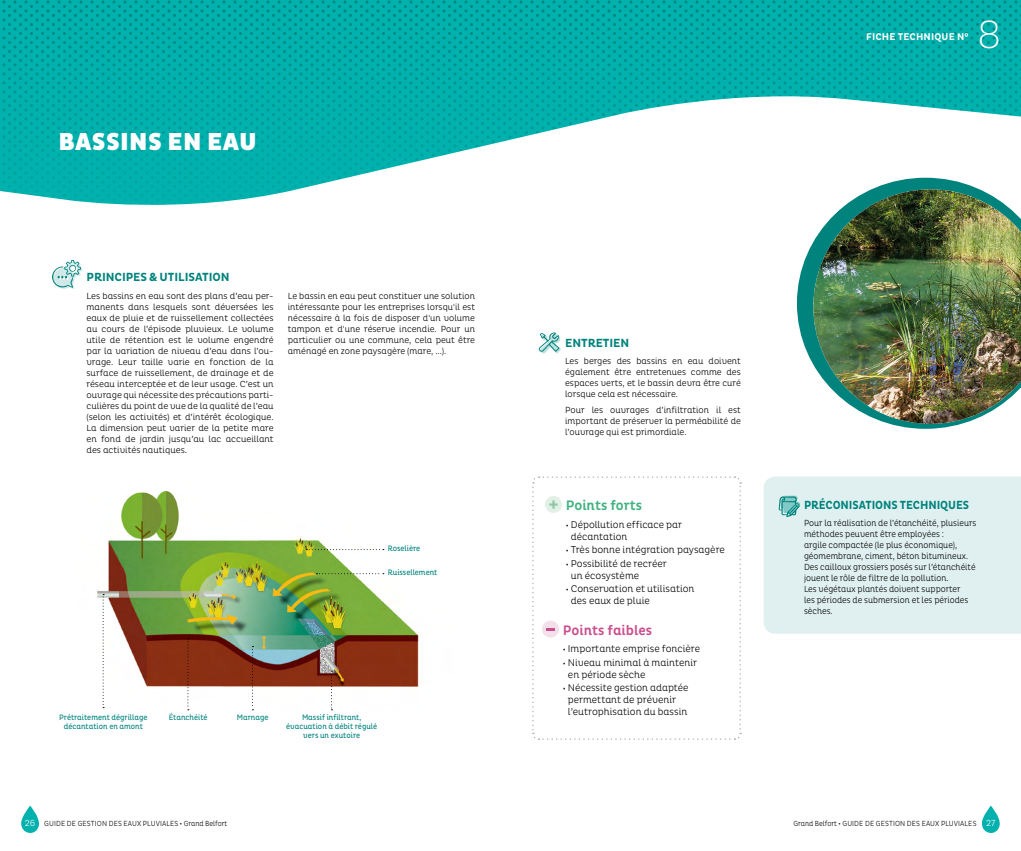
<style>
.page{position:relative;width:1021px;height:851px;background:#fff}
.page>*{position:absolute;margin:0;border:0;box-sizing:border-box;transform-origin:0 0}
.t1{font:200 40px "Pluto Cond";color:#fff}
.t2{font:900 25px "Pluto Cond";letter-spacing:.015em;color:#fff}
.t3{font:500 14px "Pluto Cond";color:#ca4f8e}
.t4{font:500 14px "Pluto Cond";color:#41b280}
.t5{font:700 12px "Pluto Cond";letter-spacing:-.005em;color:#00837d}
.t6{font:700 12px "Pluto Cond";letter-spacing:-.005em;color:#00837d;scale:.95 1}
.t7{font:300 10px/12px "Pluto Cond";color:#000}
.t8{font:700 10px "Pluto Cond";letter-spacing:.015em;color:#fff}
.t9{font:300 9px/11px "Pluto Cond";color:#000;text-align:justify}
.t10{font:300 9px/11px "Pluto Cond";color:#000;scale:.95 1}
.t11{font:8px/9px "Pluto Cond";color:#00837d;text-align:center;scale:.95 1}
.t12{font:300 7.5px "Pluto Cond";letter-spacing:.015em;color:#000;scale:.93 1}
.s1{font-size:9px;color:#fff}
.s2{font-family:"Pluto";font-weight:700}
</style>
<div class="page">
<svg style="left:21px;top:805px;width:18px;height:28px"></svg>
<svg style="left:981px;top:805px;width:19px;height:28px"></svg>
<svg style="left:797px;top:243px;width:164px;height:186px"></svg>
<img style="left:813px;top:215px;width:207px;height:209px">
<svg style="left:834px;top:208px;width:183px;height:7px"></svg>
<svg style="left:0;top:0;width:1020px;height:208px;fill:#00b1ad"></svg>
<svg style="left:52px;top:260px;width:30px;height:29px"></svg>
<svg style="left:538px;top:332px;width:23px;height:21px"></svg>
<div style="left:763px;top:476px;width:257px;height:157px;background:#e0f0f0"></div>
<svg style="left:778px;top:495px;width:22px;height:22px"></svg>
<svg style="left:532px;top:476px;width:209px;height:264px"></svg>
<img style="left:97px;top:491px;width:322px;height:220px">
<svg style="left:316px;top:573px;width:68px;height:1px"></svg>
<svg style="left:306px;top:549px;width:78px;height:1px"></svg>
<svg style="left:187px;top:638px;width:2px;height:72px"></svg>
<svg style="left:252px;top:646px;width:1px;height:64px"></svg>
<svg style="left:331px;top:670px;width:1px;height:40px"></svg>
<svg style="left:103px;top:594px;width:1px;height:114px"></svg>
<h2 class="t2" style="left:58px;top:127px;width:200px">BASSINS EN EAU</h2>
<h3 class="t5" style="left:87px;top:270px;width:144px">PRINCIPES &amp; UTILISATION</h3>
<p class="t9" style="left:86px;top:290px;width:189px">Les bassins en eau sont des plans d’eau per&shy;manents dans lesquels sont déversées les eaux de pluie et de ruissellement collectées au cours de l’épisode pluvieux. Le volume utile de rétention est le volume engendré par la variation de niveau d’eau dans l’ou&shy;vrage. Leur taille varie en fonction de la surface de ruissellement, de drainage et de réseau interceptée et de leur usage. C’est un ouvrage qui nécessite des précautions parti&shy;culières du point de vue de la qualité de l’eau (selon les activités) et d’intérêt écologique.<br>La dimension peut varier de la petite mare en fond de jardin jusqu’au lac accueillant des activités nautiques.</p>
<p class="t9" style="left:288px;top:290px;width:189px">Le bassin en eau peut constituer une solution intéressante pour les entreprises lorsqu'il est nécessaire à la fois de disposer d'un volume tampon et d'une réserve incendie. Pour un particulier ou une commune, cela peut être aménagé en zone paysagère (mare, ...).</p>
<p class="t11" style="left:388px;top:544px;width:36px">Roselière</p>
<p class="t11" style="left:388px;top:567px;width:54px">Ruissellement</p>
<p class="t11" style="left:59px;top:712px;width:94px">Prétraitement dégrillage décantation en amont</p>
<p class="t11" style="left:169px;top:712px;width:42px">Étanchéité</p>
<p class="t11" style="left:237px;top:712px;width:35px">Marnage</p>
<p class="t11" style="left:286px;top:712px;width:97px">Massif infiltrant, évacuation à débit régulé vers un exutoire</p>
<p class="t8" style="left:866px;top:31px;width:104px">FICHE TECHNIQUE N°</p>
<h1 class="t1" style="left:977px;top:12px;width:26px">8</h1>
<h3 class="t5" style="left:565px;top:336px;width:66px">ENTRETIEN</h3>
<p class="t9" style="left:565px;top:355px;width:177px">Les berges des bassins en eau doivent également être entretenues comme des espaces verts, et le bassin devra être curé lorsque cela est nécessaire.</p>
<p class="t9" style="left:565px;top:405px;width:177px">Pour les ouvrages d’infiltration il est important de préserver la perméabilité de l’ouvrage qui est primordiale.</p>
<h3 class="t4" style="left:566px;top:497px;width:78px">Points forts</h3>
<p class="t7" style="left:571px;top:518px;width:113px;text-indent:-5px">• Dépollution efficace par décantation</p>
<p class="t7" style="left:566px;top:543px;width:161px">• Très bonne intégration paysagère</p>
<p class="t7" style="left:571px;top:557px;width:97px;text-indent:-5px">• Possibilité de recréer un écosystème</p>
<p class="t7" style="left:571px;top:582px;width:125px;text-indent:-5px">• Conservation et utilisation des eaux de pluie</p>
<h3 class="t3" style="left:563px;top:622px;width:91px">Points faibles</h3>
<p class="t7" style="left:563px;top:643px;width:139px">• Importante emprise foncière</p>
<p class="t7" style="left:568px;top:656px;width:131px;text-indent:-5px">• Niveau minimal à maintenir en période sèche</p>
<p class="t7" style="left:568px;top:681px;width:122px;text-indent:-5px">• Nécessite gestion adaptée permettant de prévenir l’eutrophisation du bassin</p>
<h3 class="t6" style="left:804px;top:498px;width:175px">PRÉCONISATIONS TECHNIQUES</h3>
<p class="t10" style="left:804px;top:517px;width:183px">Pour la réalisation de l’étanchéité, plusieurs méthodes peuvent être employées :<br>argile compactée (le plus économique), géomembrane, ciment, béton bitumineux.<br>Des cailloux grossiers posés sur l’étanchéité jouent le rôle de filtre de la pollution.<br>Les végétaux plantés doivent supporter<br>les périodes de submersion et les périodes sèches.</p>
<p class="t12" style="left:25px;top:819px;width:219px"><span class="s1">26</span> GUIDE DE GESTION DES EAUX PLUVIALES <span class="s2">∙</span> Grand Belfort</p>
<p class="t12" style="left:793px;top:819px;width:219px">Grand Belfort <span class="s2">∙</span> GUIDE DE GESTION DES EAUX PLUVIALES <span class="s1">27</span></p>
</div>
